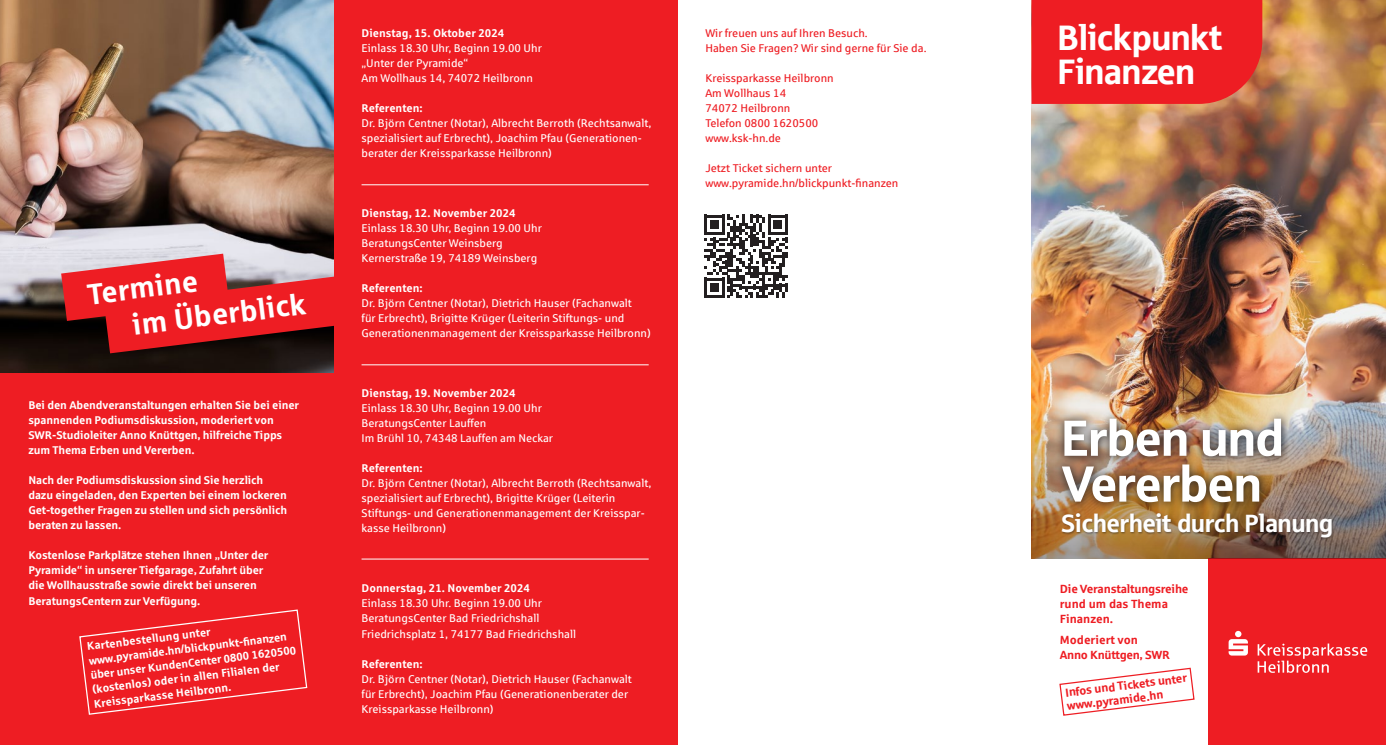
<style>
.page{position:relative;width:1386px;height:745px;background:#fff}
.page>*{position:absolute;margin:0;border:0;box-sizing:border-box;transform-origin:0 0}
.Subline{font:50.5px/45.8px "Sparkasse Head";color:#fff}
.t1{font:35.5px "Sparkasse Head";color:#fff}
.Fließtext{font:700 29.62px "Sparkasse Rg";color:#fff}
.Subline-2{font:25.12px "Sparkasse Head";color:#fff}
.Fließtext-2{font:700 11.88px/15px "Sparkasse Rg";letter-spacing:-.02em;color:#ee1d23}
.Fließtext-3{font:11.25px/15px "Sparkasse Rg";color:#fff}
.Fließtext-4{font:700 11.25px/15px "Sparkasse Rg";letter-spacing:-.01em;color:#fff}
.Fließtext-5{font:11.25px/15px "Sparkasse Rg";color:#ee1d23}
</style>
<div class="page">
<div style="left:0;top:0;width:677px;height:744px;background:#ee1d23"></div>
<img style="left:0;top:0;width:333px;height:372px">
<img style="left:1031px;top:0;width:354px;height:373px">
<div style="left:1208px;top:558px;width:177px;height:186px;background:#ee1d23"></div>
<svg style="left:1228px;top:630px;width:19px;height:25px"></svg>
<svg style="left:1257px;top:643px;width:110px;height:29px"></svg>
<svg style="left:1059px;top:667px;width:136px;height:49px"></svg>
<svg style="left:704px;top:214px;width:84px;height:84px"></svg>
<div style="left:1031px;top:0;width:231px;height:104px;background:#ee1d23"></div>
<svg style="left:79px;top:609px;width:229px;height:106px"></svg>
<hr style="left:361px;top:184px;width:287px;height:1px;background:#fff">
<hr style="left:361px;top:364px;width:287px;height:1px;background:#fff">
<hr style="left:361px;top:558px;width:287px;height:1px;background:#fff">
<svg style="left:61px;top:253px;width:273px;height:100px"></svg>
<img style="left:1031px;top:373px;width:354px;height:185px">
<img style="left:1054px;top:410px;width:236px;height:101px">
<div style="left:1060px;top:512px;width:273px;height:27px;background:#231f20;opacity:.44"></div>
<p class="Fließtext" style="left:85px;top:275px;width:113px;rotate:-7deg">Termine</p>
<p class="Fließtext" style="left:130px;top:305px;width:176px;rotate:-7deg">im Überblick</p>
<p class="Fließtext-4" style="left:28px;top:397px;width:272px">Bei den Abendveranstaltungen erhalten Sie bei einer spannenden Podiumsdiskussion, moderiert von SWR-Studioleiter Anno Knüttgen, hilfreiche Tipps zum Thema Erben und Vererben.</p>
<p class="Fließtext-4" style="left:28px;top:472px;width:260px">Nach der Podiumsdiskussion sind Sie herzlich dazu eingeladen, den Experten bei einem lockeren Get-together Fragen zu stellen und sich persönlich beraten zu lassen.</p>
<p class="Fließtext-4" style="left:28px;top:547px;width:241px">Kostenlose Parkplätze stehen Ihnen „Unter der Pyramide“ in unserer Tiefgarage, Zufahrt über die Wollhausstraße sowie direkt bei unseren BeratungsCentern zur Verfügung.</p>
<p class="Fließtext-4" style="left:86px;top:638px;width:208px;line-height:14.4px;rotate:-7deg">Kartenbestellung unter www.pyramide.hn/blickpunkt-fi nanzen über unser KundenCenter 0800 1620500 (kostenlos) oder in allen Filialen der Kreissparkasse Heilbronn.</p>
<p class="Fließtext-4" style="left:361px;top:25px;width:144px">Dienstag, 15. Oktober 2024</p>
<p class="Fließtext-3" style="left:361px;top:40px;width:182px">Einlass 18.30 Uhr, Beginn 19.00 Uhr</p>
<p class="Fließtext-3" style="left:361px;top:55px;width:108px">„Unter der Pyramide“</p>
<p class="Fließtext-3" style="left:361px;top:70px;width:173px">Am Wollhaus 14, 74072 Heilbronn</p>
<p class="Fließtext-4" style="left:361px;top:100px;width:63px">Referenten:</p>
<p class="Fließtext-3" style="left:361px;top:115px;width:291px">Dr. Björn Centner (Notar), Albrecht Berroth (Rechtsanwalt, spezialisiert auf Erbrecht), Joachim Pfau (Generationen&shy;berater der Kreissparkasse Heilbronn)</p>
<p class="Fließtext-4" style="left:361px;top:205px;width:156px">Dienstag, 12. November 2024</p>
<p class="Fließtext-3" style="left:361px;top:220px;width:182px">Einlass 18.30 Uhr, Beginn 19.00 Uhr</p>
<p class="Fließtext-3" style="left:361px;top:235px;width:143px">BeratungsCenter Weinsberg</p>
<p class="Fließtext-3" style="left:361px;top:250px;width:177px">Kernerstraße 19, 74189 Weinsberg</p>
<p class="Fließtext-4" style="left:361px;top:280px;width:63px">Referenten:</p>
<p class="Fließtext-3" style="left:361px;top:295px;width:291px">Dr. Björn Centner (Notar), Dietrich Hauser (Fachanwalt<br>für Erbrecht), Brigitte Krüger (Leiterin Stiftungs- und<br>Generationenmanagement der Kreissparkasse Heilbronn)</p>
<p class="Fließtext-4" style="left:361px;top:385px;width:156px">Dienstag, 19. November 2024</p>
<p class="Fließtext-3" style="left:361px;top:400px;width:182px">Einlass 18.30 Uhr, Beginn 19.00 Uhr</p>
<p class="Fließtext-3" style="left:361px;top:415px;width:126px">BeratungsCenter Lauffen</p>
<p class="Fließtext-3" style="left:361px;top:430px;width:193px">Im Brühl 10, 74348 Lauffen am Neckar</p>
<p class="Fließtext-4" style="left:361px;top:460px;width:63px">Referenten:</p>
<p class="Fließtext-3" style="left:361px;top:475px;width:291px">Dr. Björn Centner (Notar), Albrecht Berroth (Rechtsanwalt, spezialisiert auf Erbrecht), Brigitte Krüger (Leiterin Stiftungs- und Generationenmanagement der Kreisspar&shy;kasse Heilbronn)</p>
<p class="Fließtext-4" style="left:361px;top:580px;width:170px">Donnerstag, 21. November 2024</p>
<p class="Fließtext-3" style="left:361px;top:595px;width:182px">Einlass 18.30 Uhr. Beginn 19.00 Uhr</p>
<p class="Fließtext-3" style="left:361px;top:610px;width:179px">BeratungsCenter Bad Friedrichshall</p>
<p class="Fließtext-3" style="left:361px;top:625px;width:216px">Friedrichsplatz 1, 74177 Bad Friedrichshall</p>
<p class="Fließtext-4" style="left:361px;top:655px;width:63px">Referenten:</p>
<p class="Fließtext-3" style="left:361px;top:670px;width:272px">Dr. Björn Centner (Notar), Dietrich Hauser (Fachanwalt für Erbrecht), Joachim Pfau (Generationenberater der<br>Kreissparkasse Heilbronn)</p>
<p class="Fließtext-5" style="left:705px;top:25px;width:164px">Wir freuen uns auf Ihren Besuch.</p>
<p class="Fließtext-5" style="left:705px;top:40px;width:223px">Haben Sie Fragen? Wir sind gerne für Sie da.</p>
<p class="Fließtext-5" style="left:705px;top:70px;width:130px">Kreissparkasse Heilbronn</p>
<p class="Fließtext-5" style="left:705px;top:85px;width:82px">Am Wollhaus 14</p>
<p class="Fließtext-5" style="left:705px;top:100px;width:87px">74072 Heilbronn</p>
<p class="Fließtext-5" style="left:705px;top:115px;width:114px">Telefon 0800 1620500</p>
<p class="Fließtext-5" style="left:705px;top:130px;width:77px">www.ksk-hn.de</p>
<p class="Fließtext-5" style="left:705px;top:160px;width:194px">Jetzt Ticket sichern unter www.pyramide.hn/blickpunkt-finanzen</p>
<p class="t1" style="left:1057px;top:15px;width:166px">Blickpunkt</p>
<p class="t1" style="left:1057px;top:49px;width:138px">Finanzen</p>
<p class="Subline" style="left:1061px;top:413px;width:223px">Erben und<br>Vererben</p>
<p class="Subline-2" style="left:1061px;top:507px;width:273px">Sicherheit durch Planung</p>
<p class="Fließtext-2" style="left:1059px;top:580px;width:130px">Die Veranstaltungsreihe rund um das Thema<br>Finanzen.</p>
<p class="Fließtext-2" style="left:1059px;top:631px;width:112px">Moderiert von<br>Anno Knüttgen, SWR</p>
<p class="Fließtext-2" style="left:1064px;top:684px;width:124px;rotate:-7deg">Infos und Tickets unter</p>
<p class="Fließtext-2" style="left:1066px;top:698px;width:99px;rotate:-7deg">www.pyramide.hn</p>
</div>
